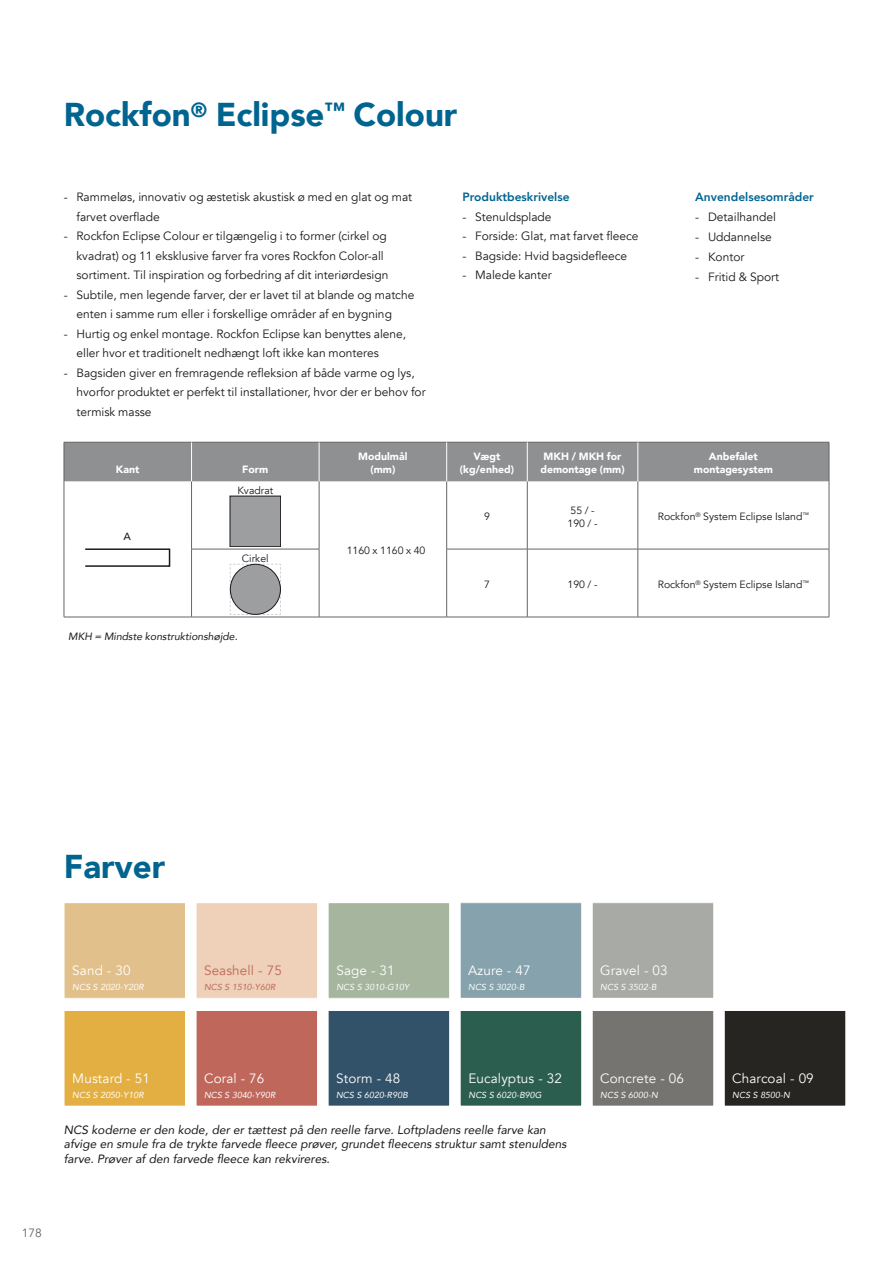
<style>
.page{position:relative;width:893px;height:1263px;background:#fff}
.page>*{position:absolute;margin:0;border:0;box-sizing:border-box;transform-origin:0 0}
.t1{font:900 33px "Avenir";color:#006490}
.t2{font:13.5px "Avenir";letter-spacing:.01em;color:#fff}
.t3{font:13.5px "Avenir";letter-spacing:.01em;color:#bf675a}
.t4{font:12px/19.5px "Avenir";color:#1a171c}
.t5{font:italic 12px/14.4px "Avenir";color:#1a171c}
.t6{font:800 12px "Avenir";color:#006490}
.t7{font:12px "Avenir";color:#646567}
.t8{font:10.5px/12.6px "Avenir";color:#1a171c}
.t9{font:900 10.5px/12.6px "Avenir";color:#fff;text-align:center}
.t10{font:italic 10.5px "Avenir";color:#1a171c}
.t11{font:10.35px "Frutiger";color:#1a171c}
.t12{font:italic 8.7px "Avenir";letter-spacing:.01em;color:#fff}
.t13{font:italic 8.7px "Avenir";letter-spacing:.01em;color:#bf675a}
</style>
<div class="page">
<div style="left:65px;top:443px;width:764px;height:38px;background:#8f9092"></div>
<hr style="left:64px;top:442px;width:1px;height:39px;background:#646567">
<hr style="left:64px;top:442px;width:128px;height:1px;background:#646567">
<hr style="left:192px;top:442px;width:127px;height:1px;background:#646567">
<hr style="left:319px;top:442px;width:128px;height:1px;background:#646567">
<hr style="left:447px;top:442px;width:80px;height:1px;background:#646567">
<hr style="left:527px;top:442px;width:111px;height:1px;background:#646567">
<hr style="left:638px;top:442px;width:191px;height:1px;background:#646567">
<hr style="left:829px;top:442px;width:1px;height:39px;background:#646567">
<hr style="left:64px;top:481px;width:1px;height:68px;background:#646567">
<hr style="left:64px;top:549px;width:1px;height:68px;background:#646567">
<hr style="left:191px;top:481px;width:1px;height:68px;background:#646567">
<hr style="left:191px;top:549px;width:1px;height:68px;background:#646567">
<hr style="left:191px;top:549px;width:128px;height:1px;background:#646567">
<hr style="left:319px;top:481px;width:1px;height:68px;background:#646567">
<hr style="left:319px;top:549px;width:1px;height:68px;background:#646567">
<hr style="left:446px;top:481px;width:1px;height:68px;background:#646567">
<hr style="left:446px;top:549px;width:1px;height:68px;background:#646567">
<hr style="left:446px;top:549px;width:81px;height:1px;background:#646567">
<hr style="left:527px;top:481px;width:1px;height:68px;background:#646567">
<hr style="left:527px;top:549px;width:1px;height:68px;background:#646567">
<hr style="left:527px;top:549px;width:111px;height:1px;background:#646567">
<hr style="left:638px;top:481px;width:1px;height:68px;background:#646567">
<hr style="left:638px;top:549px;width:1px;height:68px;background:#646567">
<hr style="left:638px;top:549px;width:191px;height:1px;background:#646567">
<hr style="left:829px;top:481px;width:1px;height:68px;background:#646567">
<hr style="left:829px;top:549px;width:1px;height:68px;background:#646567">
<hr style="left:64px;top:617px;width:128px;height:1px;background:#646567">
<hr style="left:192px;top:617px;width:127px;height:1px;background:#646567">
<hr style="left:319px;top:617px;width:128px;height:1px;background:#646567">
<hr style="left:447px;top:617px;width:80px;height:1px;background:#646567">
<hr style="left:527px;top:617px;width:111px;height:1px;background:#646567">
<hr style="left:638px;top:617px;width:191px;height:1px;background:#646567">
<hr style="left:191px;top:442px;width:1px;height:39px;background:#fff">
<hr style="left:319px;top:442px;width:1px;height:39px;background:#fff">
<hr style="left:446px;top:442px;width:1px;height:39px;background:#fff">
<hr style="left:527px;top:442px;width:1px;height:39px;background:#fff">
<hr style="left:638px;top:442px;width:1px;height:39px;background:#fff">
<div style="left:85px;top:548px;width:85px;height:19px;border:1px solid #1a171c"></div>
<div style="left:230px;top:496px;width:51px;height:51px;background:#9d9ea0"></div>
<div style="left:230px;top:496px;width:51px;height:51px;border:1px solid #1a171c"></div>
<svg style="left:230px;top:564px;width:51px;height:51px"></svg>
<div style="left:230px;top:564px;width:50px;height:50px;background:#9d9ea0;border-radius:50%"></div>
<div style="left:230px;top:564px;width:51px;height:51px;border:1px solid #1a171c;border-radius:50%"></div>
<div style="left:196px;top:903px;width:122px;height:95px;background:#eed1b8"></div>
<div style="left:196px;top:902px;width:122px;height:96px;border:1px solid #fff"></div>
<div style="left:196px;top:1010px;width:122px;height:96px;background:#bf675a"></div>
<div style="left:196px;top:1010px;width:122px;height:96px;border:1px solid #fff"></div>
<div style="left:64px;top:1010px;width:122px;height:96px;background:#e4af42"></div>
<div style="left:64px;top:1010px;width:122px;height:96px;border:1px solid #fff"></div>
<div style="left:64px;top:903px;width:122px;height:95px;background:#e2c08b"></div>
<div style="left:64px;top:902px;width:122px;height:96px;border:1px solid #fff"></div>
<div style="left:460px;top:903px;width:122px;height:95px;background:#86a2ad"></div>
<div style="left:460px;top:902px;width:122px;height:96px;border:1px solid #fff"></div>
<div style="left:328px;top:1010px;width:122px;height:96px;background:#325269"></div>
<div style="left:328px;top:1010px;width:122px;height:96px;border:1px solid #fff"></div>
<div style="left:460px;top:1010px;width:122px;height:96px;background:#2c5e50"></div>
<div style="left:460px;top:1010px;width:122px;height:96px;border:1px solid #fff"></div>
<div style="left:328px;top:903px;width:122px;height:95px;background:#a5b59e"></div>
<div style="left:328px;top:902px;width:122px;height:96px;border:1px solid #fff"></div>
<div style="left:592px;top:1010px;width:122px;height:96px;background:#767471"></div>
<div style="left:592px;top:1010px;width:122px;height:96px;border:1px solid #fff"></div>
<div style="left:592px;top:903px;width:122px;height:95px;background:#a8aaa5"></div>
<div style="left:592px;top:902px;width:122px;height:96px;border:1px solid #fff"></div>
<div style="left:724px;top:1010px;width:122px;height:96px;background:#262522"></div>
<div style="left:724px;top:1010px;width:122px;height:96px;border:1px solid #fff"></div>
<h1 class="t1" style="left:64px;top:87px;width:395px">Rockfon<sup>®</sup> Eclipse<sup>™</sup> Colour</h1>
<p class="t4" style="left:77px;top:188px;width:337px;text-indent:-13px">- Rammeløs, innovativ og æstetisk akustisk ø med en glat og mat farvet overflade</p>
<p class="t4" style="left:77px;top:227px;width:313px;text-indent:-13px">- Rockfon Eclipse Colour er tilgængelig i to former (cirkel og kvadrat) og 11 eksklusive farver fra vores Rockfon Color-all sortiment. Til inspiration og forbedring af dit interiørdesign</p>
<p class="t4" style="left:77px;top:285px;width:339px;text-indent:-13px">- Subtile, men legende farver, der er lavet til at blande og matche enten i samme rum eller i forskellige områder af en bygning</p>
<p class="t4" style="left:77px;top:324px;width:331px;text-indent:-13px">- Hurtig og enkel montage. Rockfon Eclipse kan benyttes alene, eller hvor et traditionelt nedhængt loft ikke kan monteres</p>
<p class="t4" style="left:77px;top:363px;width:351px;text-indent:-13px">- Bagsiden giver en fremragende refleksion af både varme og lys, hvorfor produktet er perfekt til installationer, hvor der er behov for termisk masse</p>
<p class="t6" style="left:462px;top:188px;width:109px">Produktbeskrivelse</p>
<p class="t4" style="left:462px;top:207px;width:91px">- Stenuldsplade</p>
<p class="t4" style="left:462px;top:227px;width:178px">- Forside: Glat, mat farvet fleece</p>
<p class="t4" style="left:462px;top:246px;width:166px">- Bagside: Hvid bagsidefleece</p>
<p class="t4" style="left:462px;top:266px;width:91px">- Malede kanter</p>
<p class="t6" style="left:695px;top:188px;width:120px">Anvendelsesområder</p>
<p class="t4" style="left:695px;top:207px;width:82px">- Detailhandel</p>
<p class="t4" style="left:695px;top:227px;width:78px">- Uddannelse</p>
<p class="t4" style="left:695px;top:247px;width:51px">- Kontor</p>
<p class="t4" style="left:695px;top:267px;width:85px">- Fritid &amp; Sport</p>
<p class="t9" style="left:116px;top:463px;width:25px">Kant</p>
<p class="t9" style="left:242px;top:463px;width:28px">Form</p>
<p class="t11" style="left:124px;top:530px;width:9px">A</p>
<p class="t8" style="left:237px;top:484px;width:37px">Kvadrat</p>
<p class="t8" style="left:242px;top:552px;width:28px">Cirkel</p>
<p class="t10" style="left:68px;top:630px;width:171px">MKH = Mindste konstruktionshøjde.</p>
<p class="t9" style="left:358px;top:450px;width:51px">Modulmål (mm)</p>
<p class="t9" style="left:460px;top:450px;width:56px">Vægt (kg/enhed)</p>
<p class="t9" style="left:540px;top:450px;width:86px">MKH / MKH for demontage (mm)</p>
<p class="t9" style="left:694px;top:450px;width:81px">Anbefalet montagesystem</p>
<p class="t8" style="left:347px;top:545px;width:80px">1160 x 1160 x 40</p>
<p class="t8" style="left:484px;top:511px;width:7px">9</p>
<p class="t8" style="left:568px;top:504px;width:31px">55 / -<br>190 / -</p>
<p class="t8" style="left:658px;top:511px;width:153px">Rockfon<sup>®</sup> System Eclipse Island<sup>™</sup></p>
<p class="t8" style="left:484px;top:578px;width:7px">7</p>
<p class="t8" style="left:568px;top:578px;width:31px">190 / -</p>
<p class="t8" style="left:658px;top:578px;width:153px">Rockfon<sup>®</sup> System Eclipse Island<sup>™</sup></p>
<h1 class="t1" style="left:64px;top:838px;width:103px">Farver</h1>
<p class="t2" style="left:72px;top:962px;width:60px">Sand - 30</p>
<p class="t12" style="left:72px;top:982px;width:73px">NCS S 2020-Y20R</p>
<p class="t3" style="left:204px;top:962px;width:79px">Seashell - 75</p>
<p class="t13" style="left:204px;top:982px;width:73px">NCS S 1510-Y60R</p>
<p class="t2" style="left:336px;top:962px;width:60px">Sage - 31</p>
<p class="t12" style="left:336px;top:982px;width:74px">NCS S 3010-G10Y</p>
<p class="t2" style="left:468px;top:962px;width:64px">Azure - 47</p>
<p class="t12" style="left:468px;top:982px;width:58px">NCS S 3020-B</p>
<p class="t2" style="left:72px;top:1070px;width:79px">Mustard - 51</p>
<p class="t12" style="left:72px;top:1089px;width:73px">NCS S 2050-Y10R</p>
<p class="t2" style="left:204px;top:1070px;width:62px">Coral - 76</p>
<p class="t12" style="left:204px;top:1090px;width:73px">NCS S 3040-Y90R</p>
<p class="t2" style="left:336px;top:1070px;width:66px">Storm - 48</p>
<p class="t12" style="left:336px;top:1090px;width:73px">NCS S 6020-R90B</p>
<p class="t2" style="left:468px;top:1070px;width:95px">Eucalyptus - 32</p>
<p class="t12" style="left:468px;top:1089px;width:75px">NCS S 6020-B90G</p>
<p class="t5" style="left:64px;top:1122px;width:504px">NCS koderne er den kode, der er tættest på den reelle farve. Loftpladens reelle farve kan afvige en smule fra de trykte farvede fleece prøver, grundet fleecens struktur samt stenuldens farve. Prøver af den farvede fleece kan rekvireres.</p>
<p class="t7" style="left:22px;top:1226px;width:22px">178</p>
<p class="t2" style="left:600px;top:962px;width:69px">Gravel - 03</p>
<p class="t12" style="left:600px;top:982px;width:58px">NCS S 3502-B</p>
<p class="t2" style="left:600px;top:1070px;width:85px">Concrete - 06</p>
<p class="t12" style="left:600px;top:1090px;width:59px">NCS S 6000-N</p>
<p class="t2" style="left:732px;top:1070px;width:83px">Charcoal - 09</p>
<p class="t12" style="left:732px;top:1090px;width:59px">NCS S 8500-N</p>
</div>
